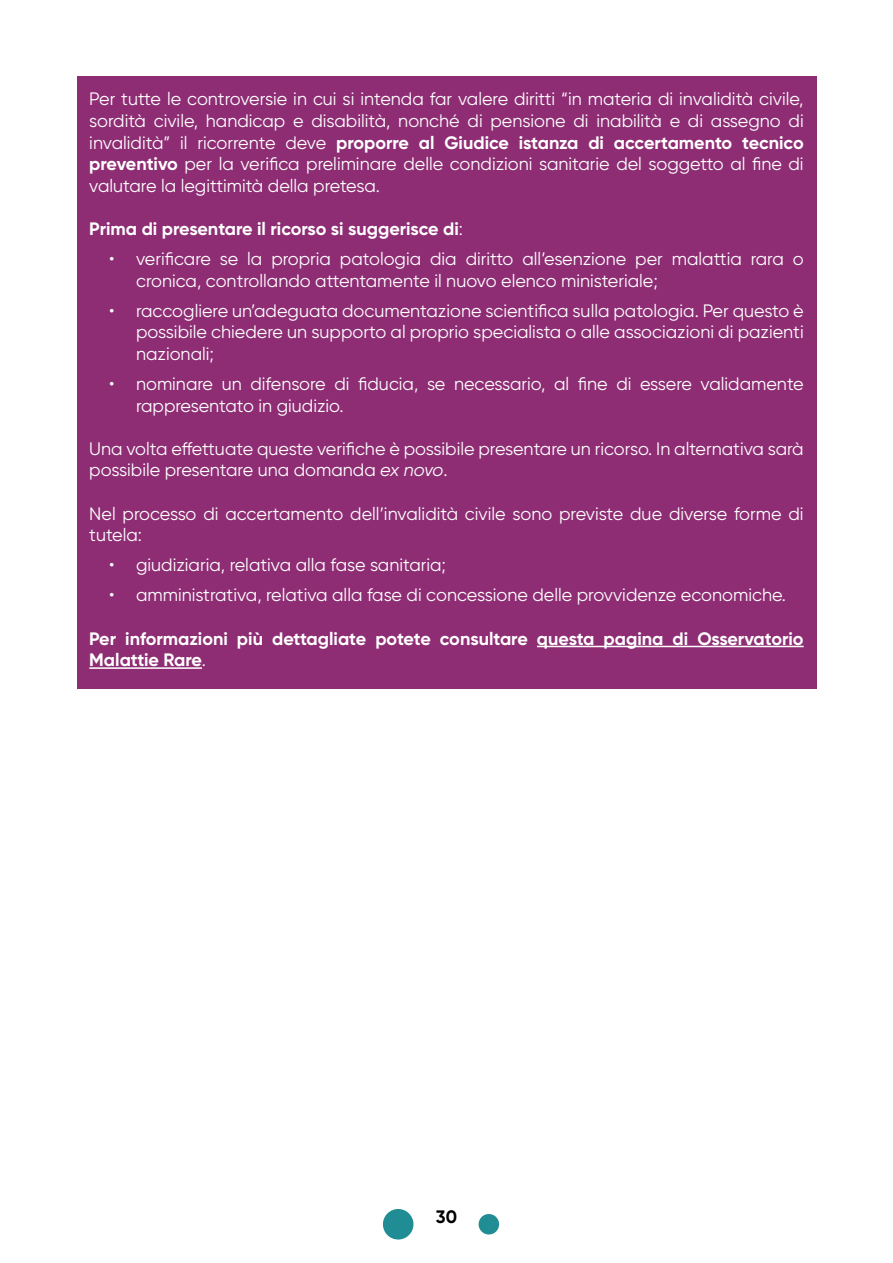
<style>
.page{position:relative;width:893px;height:1263px;background:#fff}
.page>*{position:absolute;margin:0;border:0;box-sizing:border-box;transform-origin:0 0}
.t1{font:18px/21.6px "Gilroy";color:#fff}
.t2{font:700 18px/21.6px "Gilroy";color:#fff}
.t3{font:700 18px "Gilroy";color:#000}
.s1{font-weight:700}
.s2{font-weight:400}
.s3{font-style:italic}
</style>
<div class="page">
<div style="left:383px;top:1209px;width:30px;height:30px;background:#208c94;border-radius:50%"></div>
<div style="left:479px;top:1214px;width:20px;height:20px;background:#208c94;border-radius:50%"></div>
<div style="left:77px;top:77px;width:739px;height:612px;background:#8e2d74"></div>
<hr style="left:537px;top:646px;width:267px;height:1px;background:#fff">
<hr style="left:89px;top:667px;width:113px;height:2px;background:#fff">
<p class="t1" style="left:89px;top:88px;width:716px;text-align:justify">Per tutte le controversie in cui si intenda far valere diritti “in materia di invalidità civile, sordità civile, handicap e disabilità, nonché di pensione di inabilità e di assegno di invalidità” il ricorrente deve <span class="s1">proporre al Giudice istanza di accertamento tecnico preventivo</span> per la verifica preliminare delle condizioni sanitarie del soggetto al fine di valutare la legittimità della pretesa.</p>
<p class="t2" style="left:89px;top:218px;width:375px">Prima di presentare il ricorso si suggerisce di<span class="s2">:</span></p>
<p class="t1" style="left:136px;top:248px;width:669px;text-indent:-27px">• verificare se la propria patologia dia diritto all’esenzione per malattia rara o cronica, controllando attentamente il nuovo elenco ministeriale;</p>
<p class="t1" style="left:136px;top:299px;width:669px;text-align:justify;text-indent:-27px">• raccogliere un’adeguata documentazione scientifica sulla patologia. Per questo è possibile chiedere un supporto al proprio specialista o alle associazioni di pazienti nazionali;</p>
<p class="t1" style="left:136px;top:373px;width:669px;text-indent:-27px">• nominare un difensore di fiducia, se necessario, al fine di essere validamente rappresentato in giudizio.</p>
<p class="t1" style="left:89px;top:437px;width:716px">Una volta effettuate queste verifiche è possibile presentare un ricorso. In alternativa sarà possibile presentare una domanda <span class="s3">ex novo</span>.</p>
<p class="t1" style="left:89px;top:502px;width:716px">Nel processo di accertamento dell’invalidità civile sono previste due diverse forme di tutela:</p>
<p class="t1" style="left:109px;top:554px;width:338px">• giudiziaria, relativa alla fase sanitaria;</p>
<p class="t1" style="left:109px;top:584px;width:678px">• amministrativa, relativa alla fase di concessione delle provvidenze economiche.</p>
<p class="t2" style="left:89px;top:627px;width:716px">Per informazioni più dettagliate potete consultare questa pagina di Osservatorio<br>Malattie Rare<span class="s2">.</span></p>
<p class="t3" style="left:436px;top:1206px;width:23px">30</p>
</div>
